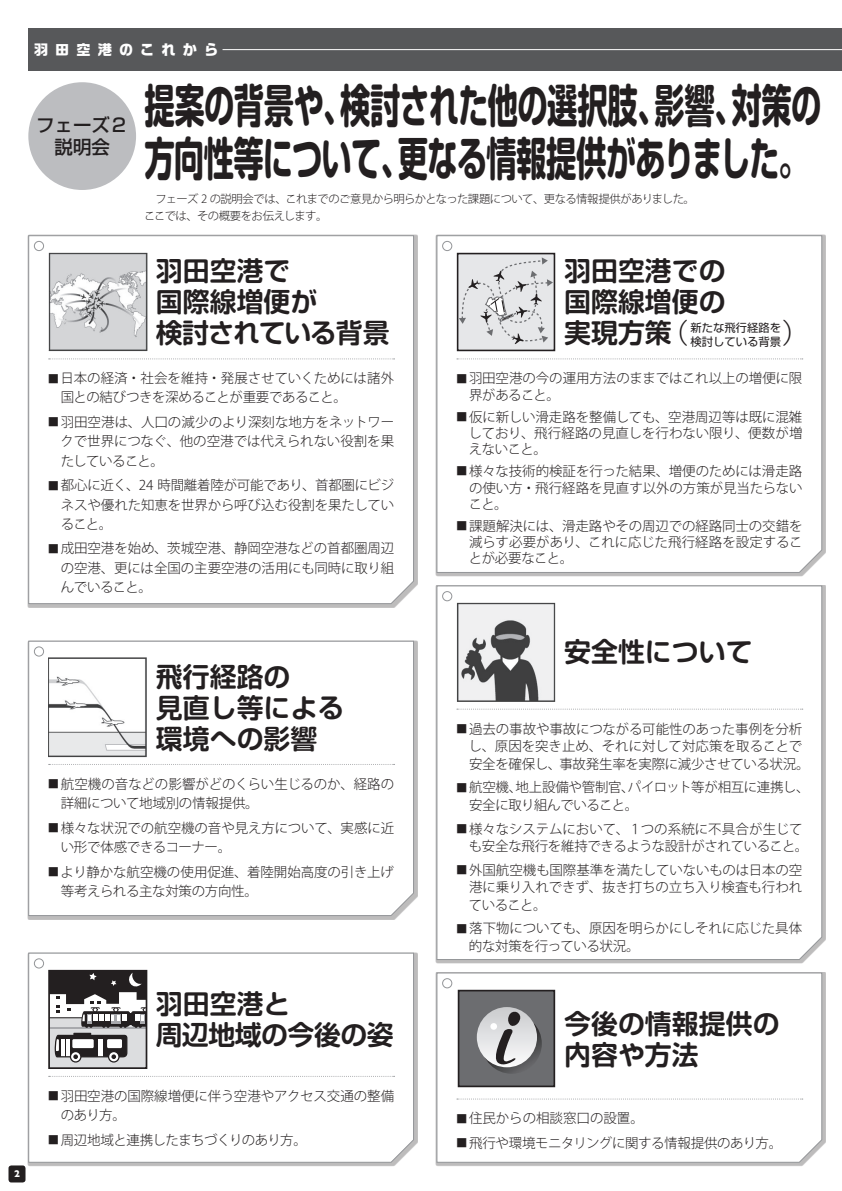
<style>
.page{position:relative;width:842px;height:1191px;background:#fff}
.page>*{position:absolute;margin:0;border:0;box-sizing:border-box;transform-origin:0 0}
.t1{font:700 46.1px/53.2px "Soft Go Std";letter-spacing:-.025em;color:#231f20;scale:.66 1}
.t2{font:700 26.9px/31.2px "Soft Go Std De";color:#231f20}
.t3{font:300 26.9px "Soft Go Std";color:#231f20}
.t4{font:500 18.4px/21.3px "Shin Go Pro";color:#231f20;text-align:center}
.t5{font:700 14.2px "Ro G San Srf Std";letter-spacing:.5em;color:#fff}
.t6{font:300 13.5px/19.1px "Koz Go Pr 6 N";letter-spacing:-.015em;color:#231f20}
.t7{font:300 13.5px "Koz Go Pr 6 N";letter-spacing:-.04em;color:#231f20}
.t8{font:300 11.3px/17px "Koz Go Pr 6 N";letter-spacing:-.05em;color:#231f20}
.t9{font:11.3px/13.5px "Soft Go Std";color:#231f20}
.t10{font:700 9.9px "Gill Sans";color:#fff}
.s1{font-family:"Shin Go Pro";font-weight:800}
.s2{font-size:11.3px}
.s3{font-family:"Soft Go Std De";font-weight:700}
</style>
<div class="page">
<div style="left:28px;top:28px;width:814px;height:43px;background:#57585a"></div>
<hr style="left:223px;top:49px;width:619px;height:1px;background:#fff">
<div style="left:28px;top:82px;width:108px;height:108px;background:#bcbdc0;border-radius:50%"></div>
<div style="left:28px;top:234px;width:390px;height:374px;background:#bdbcbc"></div>
<div style="left:28px;top:235px;width:386px;height:369px;background:#fff"></div>
<div style="left:34px;top:241px;width:10px;height:10px;background:#fff;border-radius:50%"></div>
<div style="left:34px;top:241px;width:10px;height:10px;border:1px solid #939598;border-radius:50%"></div>
<svg style="left:49px;top:358px;width:346px;height:1px"></svg>
<img style="left:48px;top:252px;width:99px;height:99px">
<div style="left:436px;top:234px;width:390px;height:342px;background:#231f20;opacity:.3"></div>
<svg style="left:436px;top:235px;width:386px;height:338px"></svg>
<div style="left:443px;top:241px;width:9px;height:10px;background:#fff;border-radius:50%"></div>
<div style="left:442px;top:241px;width:10px;height:10px;border:1px solid #939598;border-radius:50%"></div>
<svg style="left:457px;top:358px;width:346px;height:1px"></svg>
<svg style="left:456px;top:252px;width:100px;height:99px"></svg>
<div style="left:458px;top:253px;width:96px;height:97px;background:#e6e7e9"></div>
<svg style="left:460px;top:257px;width:92px;height:87px"></svg>
<div style="left:457px;top:253px;width:98px;height:98px;border:2px solid #231f20"></div>
<div style="left:28px;top:640px;width:390px;height:280px;background:#bdbcbc"></div>
<div style="left:28px;top:640px;width:386px;height:276px;background:#fff"></div>
<div style="left:34px;top:647px;width:10px;height:9px;background:#fff;border-radius:50%"></div>
<div style="left:34px;top:646px;width:10px;height:10px;border:1px solid #939598;border-radius:50%"></div>
<svg style="left:49px;top:764px;width:346px;height:1px"></svg>
<img style="left:48px;top:658px;width:99px;height:99px">
<svg style="left:436px;top:585px;width:386px;height:375px"></svg>
<div style="left:443px;top:591px;width:9px;height:10px;background:#fff;border-radius:50%"></div>
<div style="left:442px;top:591px;width:10px;height:10px;border:1px solid #939598;border-radius:50%"></div>
<svg style="left:457px;top:708px;width:346px;height:1px"></svg>
<img style="left:456px;top:602px;width:100px;height:100px">
<div style="left:28px;top:952px;width:390px;height:214px;background:#231f20;opacity:.3"></div>
<svg style="left:28px;top:952px;width:386px;height:211px"></svg>
<div style="left:34px;top:958px;width:10px;height:10px;background:#fff;border-radius:50%"></div>
<div style="left:34px;top:958px;width:10px;height:10px;border:1px solid #939598;border-radius:50%"></div>
<svg style="left:49px;top:1075px;width:346px;height:1px"></svg>
<svg style="left:51px;top:973px;width:93px;height:93px"></svg>
<div style="left:48px;top:970px;width:99px;height:99px;border:2px solid #231f20"></div>
<div style="left:436px;top:971px;width:390px;height:195px;background:#231f20;opacity:.3"></div>
<svg style="left:436px;top:972px;width:386px;height:191px"></svg>
<div style="left:443px;top:978px;width:9px;height:10px;background:#fff;border-radius:50%"></div>
<div style="left:442px;top:978px;width:10px;height:10px;border:1px solid #939598;border-radius:50%"></div>
<svg style="left:457px;top:1098px;width:346px;height:1px"></svg>
<div style="left:456px;top:989px;width:100px;height:100px;background:#c9c8c8"></div>
<div style="left:459px;top:990px;width:95px;height:96px;background:#6c6d70"></div>
<div style="left:458px;top:989px;width:97px;height:98px;border:2px solid #231f20"></div>
<svg style="left:482px;top:1013px;width:60px;height:60px"></svg>
<svg style="left:477px;top:1007px;width:60px;height:60px"></svg>
<svg style="left:492px;top:1011px;width:29px;height:56px;background:#abaaac"></svg>
<div style="left:490px;top:1023px;width:7px;height:6px;background:#fff;border-radius:50%"></div>
<div style="left:9px;top:1165px;width:17px;height:17px;background:#231f20;border-radius:3px"></div>
<p class="t5" style="left:34px;top:40px;width:186px">羽田空港の<span class="s1">これから</span></p>
<h1 class="t1" style="left:144px;top:75px;width:1027px">提案の背景や、検討された他の選択肢、影響、対策の方向性等について、更なる情報提供がありました。</h1>
<h3 class="t4" style="left:36px;top:113px;width:94px">フェーズ２説明会</h3>
<p class="t8" style="left:144px;top:190px;width:552px">　フェーズ 2 の説明会では、これまでのご意見から明らかとなった課題について、更なる情報提供がありました。ここでは、その概要をお伝えします。</p>
<h2 class="t2" style="left:156px;top:253px;width:235px">羽田空港で<br>国際線増便が<br>検討されている背景</h2>
<p class="t6" style="left:61px;top:369px;width:335px;text-indent:-13px"><span class="s2">■</span>日本の経済・社会を維持・発展させていくためには諸外国との結びつきを深めることが重要であること。</p>
<p class="t6" style="left:61px;top:413px;width:335px;text-align:justify;text-indent:-13px"><span class="s2">■</span>羽田空港は、人口の減少のより深刻な地方をネットワークで世界につなぐ、他の空港では代えられない役割を果たしていること。</p>
<p class="t6" style="left:61px;top:476px;width:335px;text-align:justify;text-indent:-13px"><span class="s2">■</span> 都心に近く、24 時間離着陸が可能であり、首都圏にビジネスや優れた知恵を世界から呼び込む役割を果たしていること。</p>
<p class="t6" style="left:61px;top:539px;width:335px;text-align:justify;text-indent:-13px"><span class="s2">■</span>成田空港を始め、茨城空港、静岡空港などの首都圏周辺の空港、更には全国の主要空港の活用にも同時に取り組んでいること。</p>
<h2 class="t2" style="left:564px;top:253px;width:163px">羽田空港での国際線増便の</h2>
<h2 class="t3" style="left:564px;top:314px;width:246px"><span class="s3">実現方策</span>（ 　　　）</h2>
<p class="t9" style="left:690px;top:320px;width:92px">新たな飛行経路を検討している背景</p>
<p class="t6" style="left:469px;top:370px;width:335px;line-height:16.3px;text-indent:-13px"><span class="s2">■</span>羽田空港の今の運用方法のままではこれ以上の増便に限界があること。</p>
<p class="t6" style="left:468px;top:409px;width:335px;line-height:16.3px;text-align:justify;text-indent:-12px"><span class="s2">■</span>仮に新しい滑走路を整備しても、空港周辺等は既に混雑しており、飛行経路の見直しを行わない限り、便数が増えないこと。</p>
<p class="t6" style="left:469px;top:463px;width:335px;line-height:16.3px;text-align:justify;text-indent:-13px"><span class="s2">■</span>様々な技術的検証を行った結果、増便のためには滑走路の使い方・飛行経路を見直す以外の方策が見当たらないこと。</p>
<p class="t6" style="left:469px;top:518px;width:335px;line-height:16.3px;text-align:justify;text-indent:-13px"><span class="s2">■</span>課題解決には、滑走路やその周辺での経路同士の交錯を減らす必要があり、これに応じた飛行経路を設定することが必要なこと。</p>
<h2 class="t2" style="left:156px;top:658px;width:190px">飛行経路の<br>見直し等による環境への影響</h2>
<p class="t6" style="left:61px;top:774px;width:335px;text-indent:-13px"><span class="s2">■</span>航空機の音などの影響がどのくらい生じるのか、経路の詳細について地域別の情報提供。</p>
<p class="t6" style="left:61px;top:818px;width:335px;text-indent:-13px"><span class="s2">■</span>様々な状況での航空機の音や見え方について、実感に近い形で体感できるコーナー。</p>
<p class="t6" style="left:61px;top:862px;width:335px;text-indent:-13px"><span class="s2">■</span>より静かな航空機の使用促進、着陸開始高度の引き上げ等考えられる主な対策の方向性。</p>
<p class="t10" style="left:14px;top:1168px;width:7px">2</p>
<h2 class="t2" style="left:156px;top:986px;width:239px">羽田空港と<br>周辺地域の今後の姿</h2>
<p class="t6" style="left:61px;top:1086px;width:335px;text-indent:-13px"><span class="s2">■</span>羽田空港の国際線増便に伴う空港やアクセス交通の整備のあり方。</p>
<p class="t7" style="left:48px;top:1132px;width:260px"><span class="s2">■</span> 周辺地域と連携したまちづくりのあり方。</p>
<h2 class="t2" style="left:564px;top:634px;width:190px">安全性について</h2>
<p class="t6" style="left:468px;top:720px;width:342px;line-height:17.7px;text-indent:-12px"><span class="s2">■</span>過去の事故や事故につながる可能性のあった事例を分析し、原因を突き止め、それに対して対応策を取ることで安全を確保し、事故発生率を実際に減少させている状況。</p>
<p class="t6" style="left:469px;top:779px;width:342px;line-height:17.7px;text-indent:-13px"><span class="s2">■</span> 航空機、地上設備や管制官、パイロット等が相互に連携し、安全に取り組んでいること。</p>
<p class="t6" style="left:469px;top:820px;width:341px;line-height:17.7px;text-indent:-13px"><span class="s2">■</span>様々なシステムにおいて、１つの系統に不具合が生じても安全な飛行を維持できるような設計がされていること。</p>
<p class="t6" style="left:469px;top:861px;width:335px;line-height:17.7px;text-align:justify;text-indent:-13px"><span class="s2">■</span>外国航空機も国際基準を満たしていないものは日本の空港に乗り入れできず、抜き打ちの立ち入り検査も行われていること。</p>
<p class="t6" style="left:469px;top:920px;width:335px;line-height:17.7px;text-indent:-13px"><span class="s2">■</span>落下物についても、原因を明らかにしそれに応じた具体的な対策を行っている状況。</p>
<h2 class="t2" style="left:564px;top:1006px;width:217px">今後の情報提供の内容や方法</h2>
<p class="t6" style="left:456px;top:1109px;width:189px"><span class="s2">■</span>住民からの相談窓口の設置。</p>
<p class="t6" style="left:456px;top:1134px;width:328px"><span class="s2">■</span> 飛行や環境モニタリングに関する情報提供のあり方。</p>
</div>
